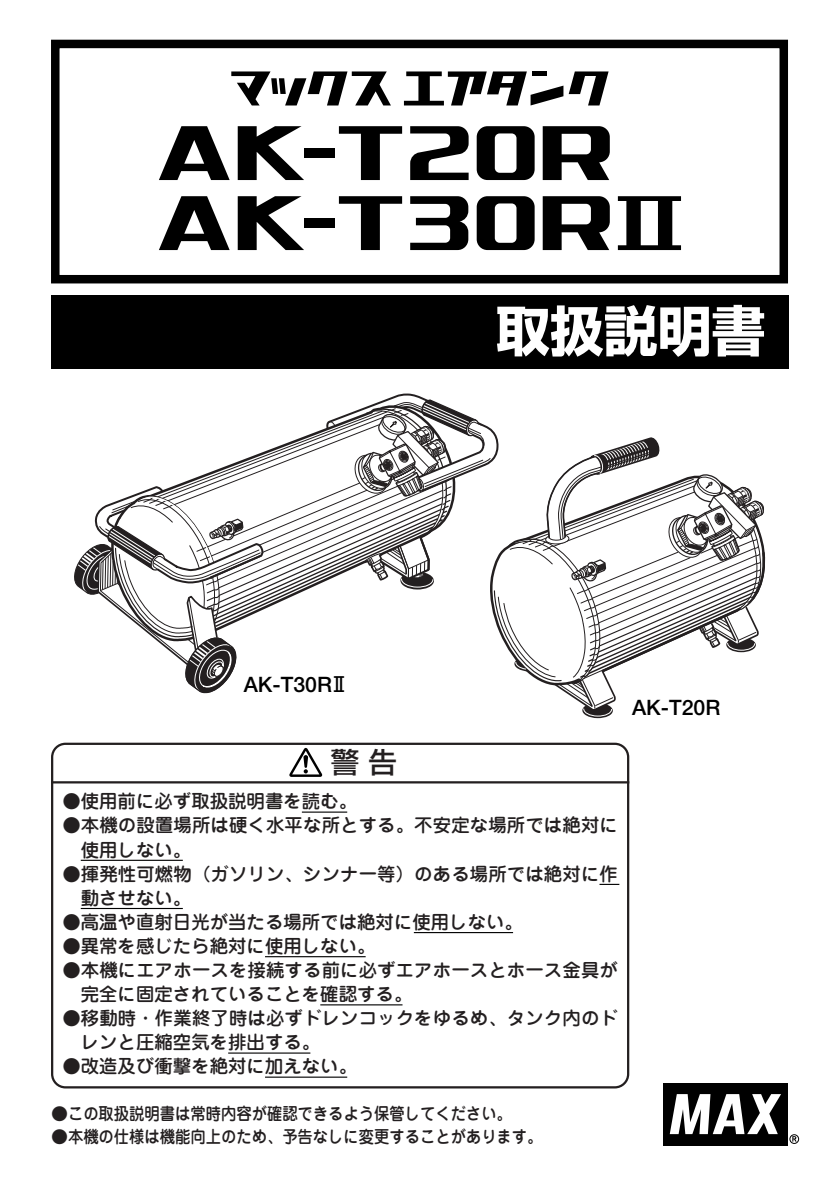
<style>
.page{position:relative;width:840px;height:1190px;background:#fff}
.page>*{position:absolute;margin:0;border:0;box-sizing:border-box;transform-origin:0 0}
.t1{font:700 53.8px "Shin Go";color:#fff}
.t2{font:500 28.4px "Shin Go";color:#231f20}
.t3{font:700 21.2px "Futo Go B101";color:#000}
.t4{font:500 18.4px/24px "Jun 34";letter-spacing:.005em;color:#231f20}
.t5{font:500 17px "Jun 34";color:#231f20}
</style>
<div class="page">
<svg style="left:51px;top:743px;width:578px;height:345px"></svg>
<hr style="left:51px;top:781px;width:578px;height:2px;background:#231f20">
<div style="left:663px;top:1083px;width:124px;height:62px;background:#000"></div>
<svg style="left:670px;top:1094px;width:111px;height:40px"></svg>
<div style="left:790px;top:1134px;width:9px;height:10px;border:1px solid #000;border-radius:50%"></div>
<svg style="left:792px;top:1136px;width:5px;height:6px"></svg>
<svg style="left:289px;top:748px;width:33px;height:29px"></svg>
<hr style="left:302px;top:812px;width:45px;height:1px;background:#000">
<hr style="left:81px;top:860px;width:102px;height:1px;background:#000">
<svg style="left:600px;top:884px;width:19px;height:1px"></svg>
<hr style="left:81px;top:908px;width:102px;height:1px;background:#000">
<hr style="left:414px;top:932px;width:99px;height:1px;background:#000">
<hr style="left:265px;top:956px;width:101px;height:1px;background:#000">
<hr style="left:320px;top:1004px;width:83px;height:1px;background:#000">
<hr style="left:228px;top:1053px;width:82px;height:1px;background:#000">
<hr style="left:265px;top:1077px;width:82px;height:1px;background:#000">
<svg style="left:74px;top:393px;width:692px;height:325px"></svg>
<div style="left:51px;top:295px;width:737px;height:73px;background:#000"></div>
<svg style="left:569px;top:71px;width:40px;height:35px"></svg>
<svg style="left:404px;top:71px;width:159px;height:34px"></svg>
<div style="left:533px;top:71px;width:14px;height:5px;background:#000"></div>
<svg style="left:231px;top:71px;width:160px;height:35px"></svg>
<svg style="left:339px;top:126px;width:63px;height:54px"></svg>
<svg style="left:159px;top:126px;width:71px;height:54px"></svg>
<div style="left:304px;top:149px;width:31px;height:9px;background:#000"></div>
<svg style="left:543px;top:126px;width:67px;height:54px"></svg>
<svg style="left:410px;top:126px;width:59px;height:54px"></svg>
<svg style="left:238px;top:126px;width:66px;height:54px"></svg>
<svg style="left:477px;top:126px;width:58px;height:54px"></svg>
<svg style="left:410px;top:196px;width:58px;height:54px"></svg>
<svg style="left:618px;top:196px;width:63px;height:54px"></svg>
<svg style="left:339px;top:196px;width:63px;height:54px"></svg>
<svg style="left:159px;top:196px;width:71px;height:54px"></svg>
<div style="left:304px;top:219px;width:31px;height:9px;background:#000"></div>
<svg style="left:543px;top:196px;width:67px;height:54px"></svg>
<svg style="left:238px;top:196px;width:66px;height:54px"></svg>
<svg style="left:477px;top:196px;width:58px;height:54px"></svg>
<div style="left:51px;top:40px;width:737px;height:243px;border:9px solid #000"></div>
<p class="t3" style="left:244px;top:676px;width:107px">AK-T30RⅡ</p>
<h1 class="t1" style="left:496px;top:311px;width:271px">取扱説明書</h1>
<p class="t3" style="left:632px;top:699px;width:90px">AK-T20R</p>
<h2 class="t2" style="left:331px;top:752px;width:68px">警告</h2>
<p class="t4" style="left:62px;top:791px;width:296px">●使用前に必ず取扱説明書を読む。</p>
<p class="t4" style="left:81px;top:816px;width:539px;text-indent:-18px">●本機の設置場所は硬く水平な所とする。不安定な場所では絶対に使用しない。</p>
<p class="t4" style="left:81px;top:864px;width:539px;text-indent:-18px">●揮発性可燃物（ガソリン、シンナー等）のある場所では絶対に作動させない。</p>
<p class="t4" style="left:62px;top:912px;width:462px">●高温や直射日光が当たる場所では絶対に使用しない。</p>
<p class="t4" style="left:62px;top:936px;width:315px">●異常を感じたら絶対に使用しない。</p>
<p class="t4" style="left:81px;top:960px;width:539px;text-indent:-18px">●本機にエアホースを接続する前に必ずエアホースとホース金具が完全に固定されていることを確認する。</p>
<p class="t4" style="left:81px;top:1008px;width:539px;text-indent:-18px">●移動時・作業終了時は必ずドレンコックをゆるめ、タンク内のドレンと圧縮空気を排出する。</p>
<p class="t4" style="left:62px;top:1056px;width:296px">●改造及び衝撃を絶対に加えない。</p>
<p class="t5" style="left:51px;top:1107px;width:462px">●この取扱説明書は常時内容が確認できるよう保管してください。</p>
<p class="t5" style="left:51px;top:1130px;width:493px">●本機の仕様は機能向上のため、予告なしに変更することがあります。</p>
</div>
